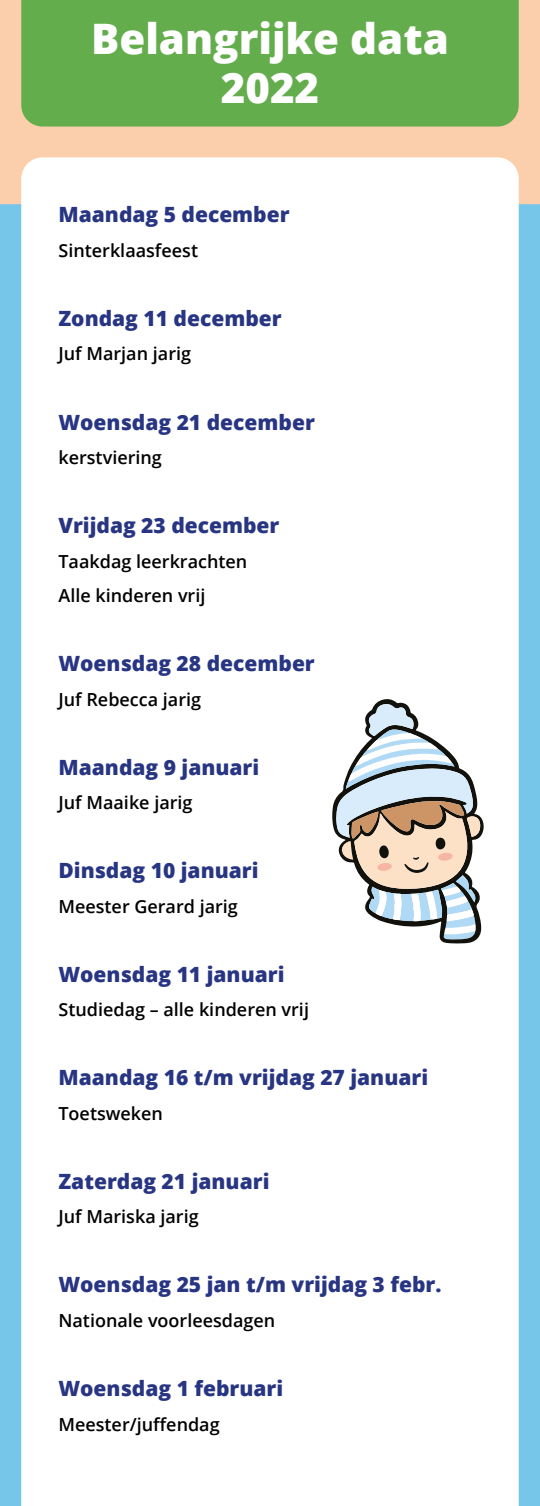
<style>
.page{position:relative;width:540px;height:1506px;background:#fff}
.page>*{position:absolute;margin:0;border:0;box-sizing:border-box;transform-origin:0 0}
.t1{font:800 42px/48px "Open Sans";color:#fff;text-align:center}
.t2{font:800 21px "Open Sans";color:#283583}
.t3{font:600 18px/34.5px "Open Sans";color:#000}
</style>
<div class="page">
<div style="left:0;top:0;width:540px;height:851px;background:#fbcfac"></div>
<div style="left:21px;top:0;width:498px;height:126px;background:#64ad4c"></div>
<div style="left:0;top:204px;width:540px;height:1301px;background:#76c6ea"></div>
<div style="left:21px;top:157px;width:498px;height:1348px;background:#fff"></div>
<svg style="left:332px;top:698px;width:152px;height:245px;fill:#fff"></svg>
<svg style="left:336px;top:703px;width:144px;height:236px"></svg>
<h1 class="t1" style="left:91px;top:13px;width:359px">Belangrijke data<br>2022</h1>
<p class="t2" style="left:58px;top:199px;width:233px">Maandag 5 december</p>
<p class="t3" style="left:58px;top:233px;width:141px">Sinterklaasfeest</p>
<p class="t2" style="left:58px;top:302px;width:225px">Zondag 11 december</p>
<p class="t3" style="left:58px;top:336px;width:134px">Juf Marjan jarig</p>
<p class="t2" style="left:58px;top:406px;width:258px">Woensdag 21 december</p>
<p class="t3" style="left:58px;top:440px;width:105px">kerstviering</p>
<p class="t2" style="left:58px;top:509px;width:223px">Vrijdag 23 december</p>
<p class="t3" style="left:58px;top:543px;width:190px">Taakdag leerkrachten<br>Alle kinderen vrij</p>
<p class="t2" style="left:58px;top:647px;width:258px">Woensdag 28 december</p>
<p class="t3" style="left:58px;top:681px;width:144px">Juf Rebecca jarig</p>
<p class="t2" style="left:58px;top:751px;width:202px">Maandag 9 januari</p>
<p class="t3" style="left:58px;top:785px;width:136px">Juf Maaike jarig</p>
<p class="t2" style="left:58px;top:854px;width:202px">Dinsdag 10 januari</p>
<p class="t3" style="left:58px;top:888px;width:181px">Meester Gerard jarig</p>
<p class="t2" style="left:58px;top:958px;width:228px">Woensdag 11 januari</p>
<p class="t3" style="left:58px;top:992px;width:252px">Studiedag – alle kinderen vrij</p>
<p class="t2" style="left:58px;top:1061px;width:371px">Maandag 16 t/m vrijdag 27 januari</p>
<p class="t3" style="left:58px;top:1095px;width:106px">Toetsweken</p>
<p class="t2" style="left:58px;top:1165px;width:213px">Zaterdag 21 januari</p>
<p class="t3" style="left:58px;top:1199px;width:142px">Juf Mariska jarig</p>
<p class="t2" style="left:58px;top:1268px;width:385px">Woensdag 25 jan t/m vrijdag 3 febr.</p>
<p class="t3" style="left:58px;top:1302px;width:218px">Nationale voorleesdagen</p>
<p class="t2" style="left:58px;top:1372px;width:226px">Woensdag 1 februari</p>
<p class="t3" style="left:58px;top:1406px;width:163px">Meester/juffendag</p>
</div>
